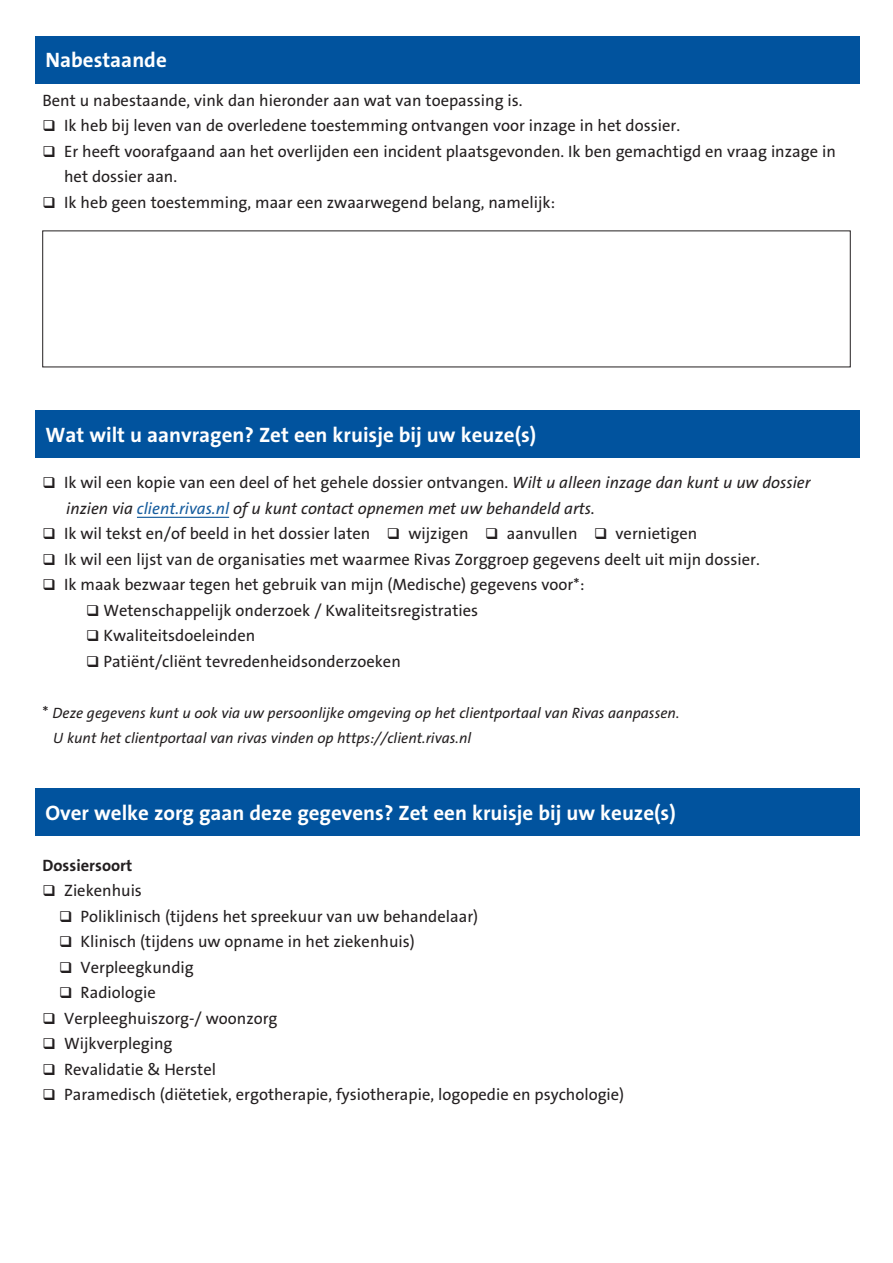
<style>
.page{position:relative;width:893px;height:1263px;background:#fff}
.page>*{position:absolute;margin:0;border:0;box-sizing:border-box;transform-origin:0 0}
.t1{font:700 21px "The Sans B7";color:#fff}
.t2{font:16.5px/25.5px "The Sans B5 Plain";color:#231f20}
.t3{font:italic 16.5px/25.5px "The Sans B5 Plain";color:#231f20}
.t4{font:700 16.5px "The Sans B7";color:#231f20}
.t5{font:italic 15px/25.5px "The Sans B5 Plain";color:#231f20}
.s1{font-style:normal}
.s2{color:#175d9e}
.s3{font-style:normal;font-size:16.5px}
</style>
<div class="page">
<hr style="left:137px;top:517px;width:92px;height:1px;background:#175d9e">
<div style="left:35px;top:411px;width:825px;height:47px;background:#01539e"></div>
<div style="left:35px;top:789px;width:825px;height:47px;background:#01539e"></div>
<div style="left:35px;top:36px;width:825px;height:47px;background:#01539e"></div>
<p class="t1" style="left:45px;top:49px;width:123px">Nabestaande</p>
<p class="t2" style="left:43px;top:88px;width:482px">Bent u nabestaande, vink dan hieronder aan wat van toepassing is.</p>
<p class="t2" style="left:43px;top:113px;width:639px">❑ Ik heb bij leven van de overledene toestemming ontvangen voor inzage in het dossier.</p>
<p class="t2" style="left:64px;top:139px;width:773px;text-indent:-22px">❑ Er heeft voorafgaand aan het overlijden een incident plaatsgevonden. Ik ben gemachtigd en vraag inzage in het dossier aan.</p>
<p class="t2" style="left:43px;top:190px;width:514px">❑ Ik heb geen toestemming, maar een zwaarwegend belang, namelijk:</p>
<p class="t1" style="left:45px;top:423px;width:492px">Wat wilt u aanvragen? Zet een kruisje bij uw keuze(s)</p>
<p class="t3" style="left:66px;top:470px;width:746px;text-indent:-24px">❑ <span class="s1">Ik wil een kopie van een deel of het gehele dossier ontvangen.</span> Wilt u alleen inzage dan kunt u uw dossier inzien via <span class="s2">client.rivas.nl</span> of u kunt contact opnemen met uw behandeld arts.</p>
<p class="t2" style="left:43px;top:521px;width:656px">❑ Ik wil tekst en/of beeld in het dossier laten ❑ wijzigen ❑ aanvullen ❑ vernietigen</p>
<p class="t2" style="left:43px;top:547px;width:719px">❑ Ik wil een lijst van de organisaties met waarmee Rivas Zorggroep gegevens deelt uit mijn dossier.</p>
<p class="t2" style="left:43px;top:572px;width:543px">❑ Ik maak bezwaar tegen het gebruik van mijn (Medische) gegevens voor*:</p>
<p class="t2" style="left:86px;top:598px;width:394px">❑ Wetenschappelijk onderzoek / Kwaliteitsregistraties</p>
<p class="t2" style="left:86px;top:623px;width:171px">❑ Kwaliteitsdoeleinden</p>
<p class="t2" style="left:86px;top:649px;width:316px">❑ Patiënt/cliënt tevredenheidsonderzoeken</p>
<p class="t5" style="left:53px;top:700px;width:628px;text-indent:-11px"><span class="s3">*</span> Deze gegevens kunt u ook via uw persoonlijke omgeving op het clientportaal van Rivas aanpassen.<br>U kunt het clientportaal van rivas vinden op https://client.rivas.nl</p>
<p class="t1" style="left:45px;top:801px;width:632px">Over welke zorg gaan deze gegevens? Zet een kruisje bij uw keuze(s)</p>
<p class="t4" style="left:43px;top:856px;width:91px">Dossiersoort</p>
<p class="t2" style="left:43px;top:878px;width:101px">❑ Ziekenhuis</p>
<p class="t2" style="left:59px;top:904px;width:421px">❑ Poliklinisch (tijdens het spreekuur van uw behandelaar)</p>
<p class="t2" style="left:59px;top:929px;width:357px">❑ Klinisch (tijdens uw opname in het ziekenhuis)</p>
<p class="t2" style="left:59px;top:955px;width:136px">❑ Verpleegkundig</p>
<p class="t2" style="left:59px;top:980px;width:98px">❑ Radiologie</p>
<p class="t2" style="left:43px;top:1006px;width:237px">❑ Verpleeghuiszorg-/ woonzorg</p>
<p class="t2" style="left:43px;top:1031px;width:131px">❑ Wijkverpleging</p>
<p class="t2" style="left:43px;top:1057px;width:175px">❑ Revalidatie &amp; Herstel</p>
<p class="t2" style="left:43px;top:1082px;width:583px">❑ Paramedisch (diëtetiek, ergotherapie, fysiotherapie, logopedie en psychologie)</p>
</div>
